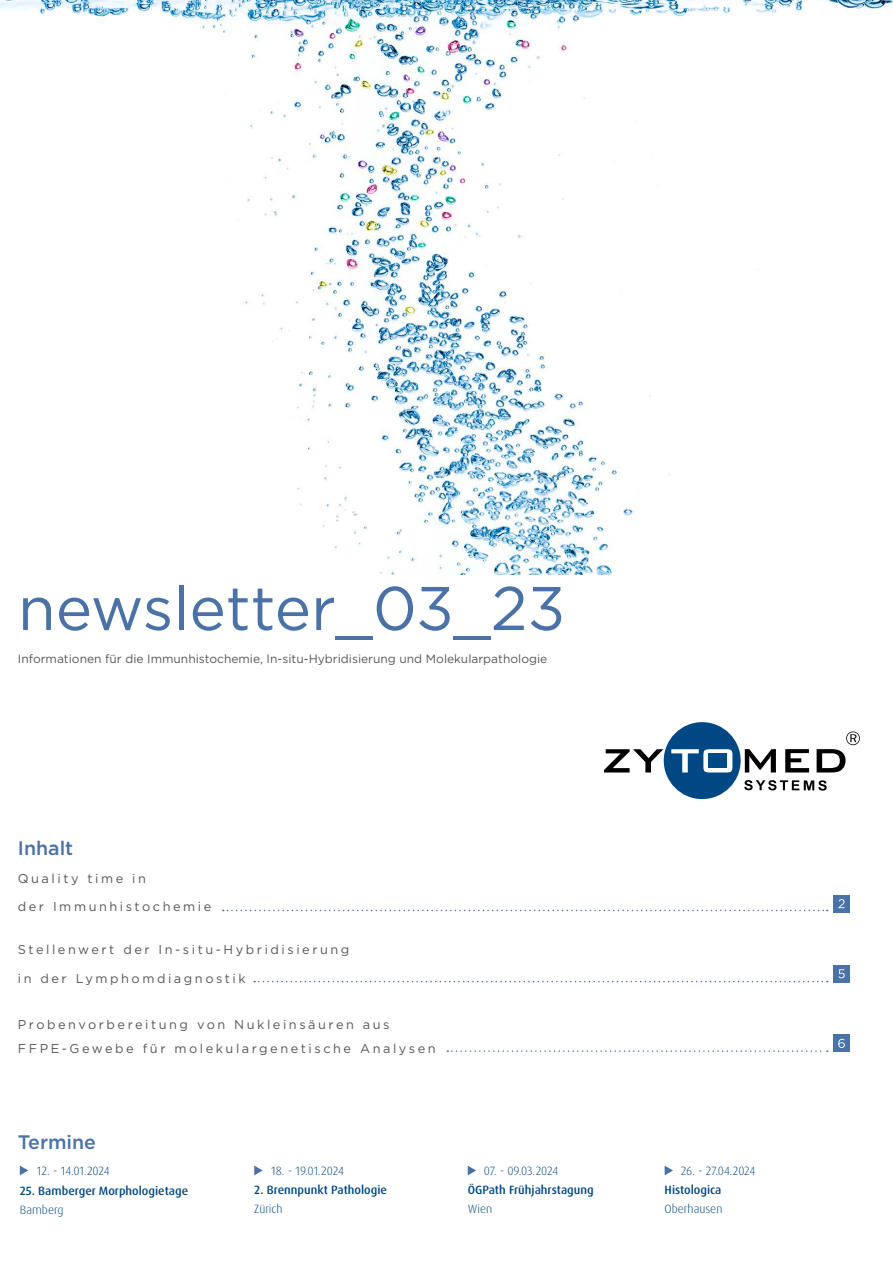
<style>
.page{position:relative;width:893px;height:1263px;background:#fff}
.page>*{position:absolute;margin:0;border:0;box-sizing:border-box;transform-origin:0 0}
.t1{font:61.5px "Gotham";color:#4a72a7}
.t2{font:500 19.5px "Gotham";color:#4a72a7}
.t3{font:12.75px/24px "Gotham";letter-spacing:.2em;color:#575756}
.t4{font:300 12px "Dax OT";color:#004884}
.t5{font:500 12px "Dax OT";color:#004884}
.t6{font:12px "Gotham";color:#575756}
.s1{font-weight:500;color:#fff}
</style>
<div class="page">
<img style="left:0;top:0;width:893px;height:574px">
<svg style="left:744px;top:780px;width:83px;height:11px"></svg>
<div style="left:664px;top:722px;width:77px;height:77px;background:#004884;border-radius:50%"></div>
<svg style="left:604px;top:731px;width:256px;height:41px"></svg>
<svg style="left:20px;top:1165px;width:8px;height:10px"></svg>
<svg style="left:254px;top:1165px;width:9px;height:10px"></svg>
<svg style="left:665px;top:1166px;width:8px;height:9px"></svg>
<svg style="left:223px;top:910px;width:605px;height:1px"></svg>
<svg style="left:254px;top:981px;width:574px;height:1px"></svg>
<svg style="left:447px;top:1050px;width:381px;height:2px"></svg>
<div style="left:833px;top:895px;width:17px;height:17px;background:#4a72a7"></div>
<div style="left:833px;top:965px;width:17px;height:17px;background:#4a72a7"></div>
<div style="left:833px;top:1035px;width:17px;height:17px;background:#4a72a7"></div>
<svg style="left:838px;top:899px;width:7px;height:9px"></svg>
<svg style="left:838px;top:1039px;width:7px;height:9px"></svg>
<svg style="left:838px;top:969px;width:7px;height:9px"></svg>
<svg style="left:468px;top:1166px;width:8px;height:9px"></svg>
<h1 class="t1" style="left:18px;top:569px;width:549px">newsletter_03_23</h1>
<p class="t6" style="left:18px;top:651px;width:531px">Informationen für die Immunhistochemie, In-situ-Hybridisierung und Molekularpathologie</p>
<h2 class="t2" style="left:18px;top:835px;width:57px">Inhalt</h2>
<p class="t3" style="left:18px;top:866px;width:130px">Quality time in</p>
<p class="t3" style="left:18px;top:894px;width:213px">der Immunhistochemie <span class="s1">2</span></p>
<p class="t3" style="left:18px;top:937px;width:333px">Stellenwert der In-situ-Hybridisierung</p>
<p class="t3" style="left:18px;top:966px;width:229px">in der Lymphomdiagnostik</p>
<p class="t3" style="left:18px;top:1012px;width:419px">Probenvorbereitung von Nukleinsäuren aus<br>FFPE-Gewebe für molekulargenetische Analysen</p>
<h2 class="t2" style="left:18px;top:1129px;width:80px">Termine</h2>
<p class="t5" style="left:20px;top:1183px;width:170px">25. Bamberger Morphologietage</p>
<p class="t4" style="left:20px;top:1202px;width:45px">Bamberg</p>
<p class="t4" style="left:37px;top:1164px;width:74px">12. - 14.01.2024</p>
<p class="t4" style="left:271px;top:1164px;width:74px">18. - 19.01.2024</p>
<p class="t5" style="left:254px;top:1182px;width:134px">2. Brennpunkt Pathologie</p>
<p class="t4" style="left:254px;top:1202px;width:30px">Zürich</p>
<p class="t4" style="left:484px;top:1163px;width:76px">07. - 09.03.2024</p>
<p class="t5" style="left:468px;top:1182px;width:127px">ÖGPath Frühjahrstagung</p>
<p class="t4" style="left:468px;top:1202px;width:26px">Wien</p>
<p class="t4" style="left:681px;top:1163px;width:76px">26. - 27.04.2024</p>
<p class="t5" style="left:665px;top:1182px;width:58px">Histologica</p>
<p class="t4" style="left:665px;top:1202px;width:59px">Oberhausen</p>
</div>
